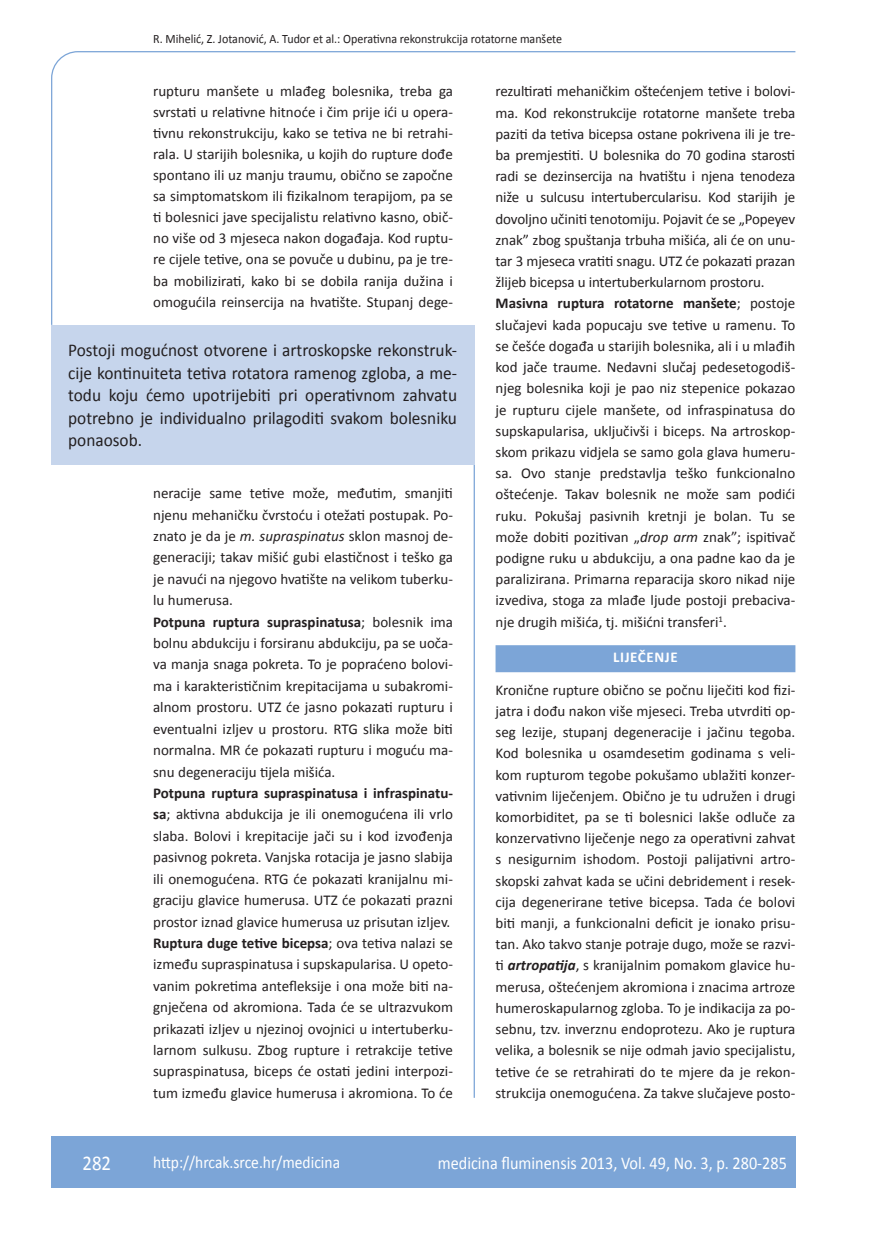
<style>
.page{position:relative;width:872px;height:1234px;background:#fff}
.page>*{position:absolute;margin:0;border:0;box-sizing:border-box;transform-origin:0 0}
.t1{font:21px "Calibri";color:#fff;scale:.9 1}
.t2{font:18px/22.5px "Calibri";color:#231f20;text-align:justify;scale:.96 1}
.t3{font:18px "Calibri";color:#fff;scale:.9 1}
.t4{font:17.25px "Calibri";color:#fff;scale:.9 1}
.t5{font:15px/21.1px "Calibri";color:#231f20}
.t6{font:700 15px "Calibri";letter-spacing:.04em;color:#fff}
.t7{font:12.75px "Calibri";color:#231f20;scale:.94 1}
.s1{font-weight:700}
.s2{font-style:italic}
.s3{font-weight:700;font-style:italic}
</style>
<div class="page">
<svg style="left:51px;top:51px;width:745px;height:274px"></svg>
<hr style="left:473px;top:325px;width:2px;height:772px;background:#7ca5d7">
<div style="left:51px;top:1135px;width:744px;height:51px;background:#7ca5d7"></div>
<div style="left:495px;top:645px;width:300px;height:27px;background:#7ca5d7"></div>
<div style="left:51px;top:325px;width:423px;height:140px;background:#c6d5ec"></div>
<p class="t7" style="left:153px;top:30px;width:436px">R. Mihelić, Z. Jotanović, A. Tudor et al.: Operativna rekonstrukcija rotatorne manšete</p>
<p class="t5" style="left:153px;top:80px;width:301px;text-align:justify">rupturu manšete u mlađeg bolesnika, treba ga svrstati u relativne hitnoće i čim prije ići u opera&shy;tivnu rekonstrukciju, kako se tetiva ne bi retrahi&shy;rala. U starijih bolesnika, u kojih do rupture dođe spontano ili uz manju traumu, obično se započne sa simptomatskom ili fizikalnom terapijom, pa se ti bolesnici jave specijalistu relativno kasno, obič&shy;no više od 3 mjeseca nakon događaja. Kod ruptu&shy;re cijele tetive, ona se povuče u dubinu, pa je tre&shy;ba mobilizirati, kako bi se dobila ranija dužina i omogućila reinsercija na hvatište. Stupanj dege-</p>
<p class="t5" style="left:495px;top:80px;width:301px">rezultirati mehaničkim oštećenjem tetive i bolovi&shy;ma. Kod rekonstrukcije rotatorne manšete treba paziti da tetiva bicepsa ostane pokrivena ili je tre&shy;ba premjestiti. U bolesnika do 70 godina starosti radi se dezinsercija na hvatištu i njena tenodeza niže u sulcusu intertubercularisu. Kod starijih je dovoljno učiniti tenotomiju. Pojavit će se „Popeyev znak” zbog spuštanja trbuha mišića, ali će on unu&shy;tar 3 mjeseca vratiti snagu. UTZ će pokazati prazan žlijeb bicepsa u intertuberkularnom prostoru.<br><span class="s1">Masivna ruptura rotatorne manšete</span>; postoje slučajevi kada popucaju sve tetive u ramenu. To se češće događa u starijih bolesnika, ali i u mlađih kod jače traume. Nedavni slučaj pedesetogodiš&shy;njeg bolesnika koji je pao niz stepenice pokazao je rupturu cijele manšete, od infraspinatusa do supskapularisa, uključivši i biceps. Na artroskop&shy;skom prikazu vidjela se samo gola glava humeru&shy;sa. Ovo stanje predstavlja teško funkcionalno oštećenje. Takav bolesnik ne može sam podići ruku. Pokušaj pasivnih kretnji je bolan. Tu se može dobiti pozitivan „<span class="s2">drop arm</span> znak”; ispitivač podigne ruku u abdukciju, a ona padne kao da je paralizirana. Primarna reparacija skoro nikad nije izvediva, stoga za mlađe ljude postoji prebaciva&shy;nje drugih mišića, tj. mišićni transferi<sup>1</sup>.</p>
<p class="t6" style="left:613px;top:648px;width:66px">LIJEČENJE</p>
<p class="t5" style="left:495px;top:678px;width:301px;text-align:justify">Kronične rupture obično se počnu liječiti kod fizi&shy;jatra i dođu nakon više mjeseci. Treba utvrditi op&shy;seg lezije, stupanj degeneracije i jačinu tegoba.<br>Kod bolesnika u osamdesetim godinama s veli&shy;kom rupturom tegobe pokušamo ublažiti konzer&shy;vativnim liječenjem. Obično je tu udružen i drugi komorbiditet, pa se ti bolesnici lakše odluče za konzervativno liječenje nego za operativni zahvat s nesigurnim ishodom. Postoji palijativni artro&shy;skopski zahvat kada se učini debridement i resek&shy;cija degenerirane tetive bicepsa. Tada će bolovi biti manji, a funkcionalni deficit je ionako prisu&shy;tan. Ako takvo stanje potraje dugo, može se razvi&shy;ti <span class="s3">artropatija</span>, s kranijalnim pomakom glavice hu&shy;merusa, oštećenjem akromiona i znacima artroze humeroskapularnog zgloba. To je indikacija za po&shy;sebnu, tzv. inverznu endoprotezu. Ako je ruptura velika, a bolesnik se nije odmah javio specijalistu, tetive će se retrahirati do te mjere da je rekon&shy;strukcija onemogućena. Za takve slučajeve posto-</p>
<p class="t2" style="left:68px;top:338px;width:407px">Postoji mogućnost otvorene i artroskopske rekonstruk&shy;cije kontinuiteta tetiva rotatora ramenog zgloba, a me&shy;todu koju ćemo upotrijebiti pri operativnom zahvatu potrebno je individualno prilagoditi svakom bolesniku ponaosob.</p>
<p class="t5" style="left:153px;top:481px;width:301px">neracije same tetive može, međutim, smanjiti njenu mehaničku čvrstoću i otežati postupak. Po&shy;znato je da je <span class="s2">m. supraspinatus</span> sklon masnoj de&shy;generaciji; takav mišić gubi elastičnost i teško ga je navući na njegovo hvatište na velikom tuberku&shy;lu humerusa.<br><span class="s1">Potpuna ruptura supraspinatusa</span>; bolesnik ima bolnu abdukciju i forsiranu abdukciju, pa se uoča&shy;va manja snaga pokreta. To je popraćeno bolovi&shy;ma i karakterističnim krepitacijama u subakromi&shy;alnom prostoru. UTZ će jasno pokazati rupturu i eventualni izljev u prostoru. RTG slika može biti normalna. MR će pokazati rupturu i moguću ma&shy;snu degeneraciju tijela mišića.</p>
<p class="t5" style="left:153px;top:781px;width:301px"><span class="s1">Potpuna ruptura supraspinatusa i infraspinatu&shy;sa</span>; aktivna abdukcija je ili onemogućena ili vrlo slaba. Bolovi i krepitacije jači su i kod izvođenja pasivnog pokreta. Vanjska rotacija je jasno slabija ili onemogućena. RTG će pokazati kranijalnu mi&shy;graciju glavice humerusa. UTZ će pokazati prazni prostor iznad glavice humerusa uz prisutan izljev.<br><span class="s1">Ruptura duge tetive bicepsa</span>; ova tetiva nalazi se između supraspinatusa i supskapularisa. U opeto&shy;vanim pokretima antefleksije i ona može biti na&shy;gnječena od akromiona. Tada će se ultrazvukom prikazati izljev u njezinoj ovojnici u intertuberku&shy;larnom sulkusu. Zbog rupture i retrakcije tetive supraspinatusa, biceps će ostati jedini interpozi&shy;tum između glavice humerusa i akromiona. To će</p>
<h1 class="t1" style="left:82px;top:1149px;width:33px">282</h1>
<p class="t4" style="left:153px;top:1150px;width:209px">http://hrcak.srce.hr/medicina</p>
<p class="t3" style="left:438px;top:1151px;width:389px">medicina fluminensis 2013, Vol. 49, No. 3, p. 280-285</p>
</div>
